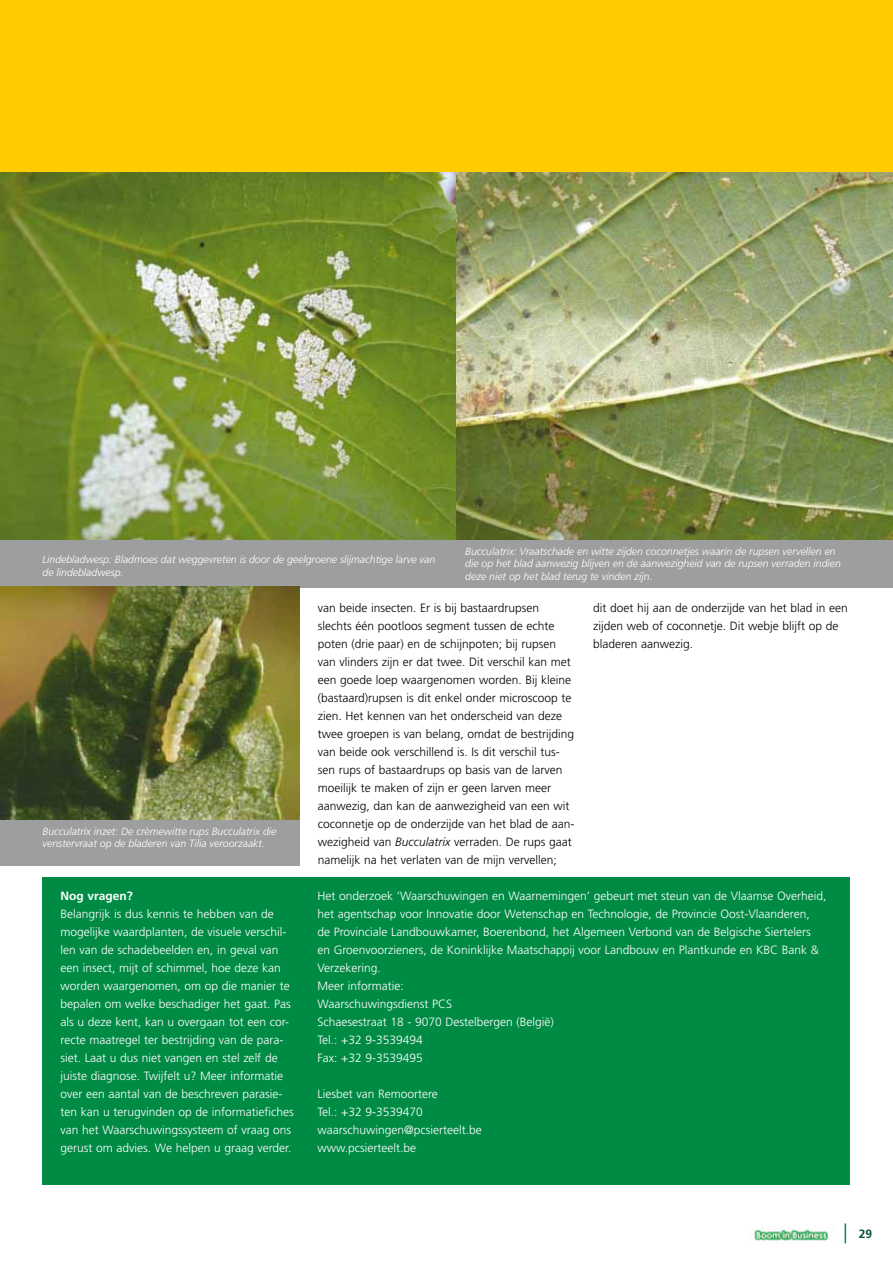
<style>
.page{position:relative;width:893px;height:1263px;background:#fff}
.page>*{position:absolute;margin:0;border:0;box-sizing:border-box;transform-origin:0 0}
.t1{font:300 12px/18px "Frutiger";color:#fff}
.t2{font:300 12px/18px "Frutiger";color:#000}
.t3{font:700 12px "Frutiger";color:#fff}
.t4{font:700 12px "Frutiger";color:#00523c}
.t5{font:italic 300 10.5px/12.6px "Frutiger";color:#fff}
.s1{font-style:italic}
</style>
<div class="page">
<svg style="left:845px;top:1223px;width:1px;height:20px"></svg>
<img style="left:754px;top:1228px;width:75px;height:15px">
<div style="left:43px;top:877px;width:807px;height:308px;background:#008b45"></div>
<img style="left:1px;top:171px;width:456px;height:369px">
<img style="left:457px;top:171px;width:436px;height:369px">
<div style="left:1px;top:540px;width:892px;height:48px;background:#9c9e9f"></div>
<div style="left:0;top:814px;width:299px;height:52px;background:#9c9e9f"></div>
<div style="left:0;top:0;width:893px;height:171px;background:#fecc00"></div>
<img style="left:1px;top:587px;width:298px;height:233px">
<p class="t5" style="left:43px;top:553px;width:394px">Lindebladwesp: Bladmoes dat weggevreten is door de geelgroene slijmachtige larve van de lindebladwesp.</p>
<p class="t5" style="left:465px;top:545px;width:377px">Bucculatrix: Vraatschade en witte zijden coconnetjes waarin de rupsen vervellen en die op het blad aanwezig blijven en de aanwezigheid van de rupsen verraden indien deze niet op het blad terug te vinden zijn.</p>
<p class="t5" style="left:43px;top:825px;width:235px">Bucculatrix inzet: De crèmewitte rups Bucculatrix die venstervraat op de bladeren van Tilia veroorzaakt.</p>
<p class="t3" style="left:61px;top:889px;width:74px">Nog vragen?</p>
<p class="t1" style="left:61px;top:905px;width:235px">Belangrijk is dus kennis te hebben van de mogelijke waardplanten, de visuele verschil&shy;len van de schadebeelden en, in geval van een insect, mijt of schimmel, hoe deze kan worden waargenomen, om op die manier te bepalen om welke beschadiger het gaat. Pas als u deze kent, kan u overgaan tot een cor&shy;recte maatregel ter bestrijding van de para&shy;siet. Laat u dus niet vangen en stel zelf de juiste diagnose. Twijfelt u? Meer informatie over een aantal van de beschreven parasie&shy;ten kan u terugvinden op de informatiefiches van het Waarschuwingssysteem of vraag ons gerust om advies. We helpen u graag verder.</p>
<p class="t2" style="left:318px;top:599px;width:258px">van beide insecten. Er is bij bastaardrupsen slechts één pootloos segment tussen de echte poten (drie paar) en de schijnpoten; bij rupsen van vlinders zijn er dat twee. Dit verschil kan met een goede loep waargenomen worden. Bij kleine (bastaard)rupsen is dit enkel onder microscoop te zien. Het kennen van het onderscheid van deze twee groepen is van belang, omdat de bestrijding van beide ook verschillend is. Is dit verschil tus&shy;sen rups of bastaardrups op basis van de larven moeilijk te maken of zijn er geen larven meer aanwezig, dan kan de aanwezigheid van een wit coconnetje op de onderzijde van het blad de aan&shy;wezigheid van <span class="s1">Bucculatrix</span> verraden. De rups gaat namelijk na het verlaten van de mijn vervellen;</p>
<p class="t2" style="left:593px;top:599px;width:256px">dit doet hij aan de onderzijde van het blad in een zijden web of coconnetje. Dit webje blijft op de bladeren aanwezig.</p>
<p class="t1" style="left:317px;top:887px;width:511px">Het onderzoek ‘Waarschuwingen en Waarnemingen’ gebeurt met steun van de Vlaamse Overheid, het agentschap voor Innovatie door Wetenschap en Technologie, de Provincie Oost-Vlaanderen,<br>de Provinciale Landbouwkamer, Boerenbond, het Algemeen Verbond van de Belgische Siertelers<br>en Groenvoorzieners, de Koninklijke Maatschappij voor Landbouw en Plantkunde en KBC Bank &amp; Verzekering.<br>Meer informatie:<br>Waarschuwingsdienst PCS<br>Schaesestraat 18 - 9070 Destelbergen (België)<br>Tel.: +32 9-3539494<br>Fax: +32 9-3539495</p>
<p class="t1" style="left:317px;top:1085px;width:166px">Liesbet van Remoortere<br>Tel.: +32 9-3539470 waarschuwingen@pcsierteelt.be www.pcsierteelt.be</p>
<p class="t4" style="left:859px;top:1227px;width:15px">29</p>
</div>
